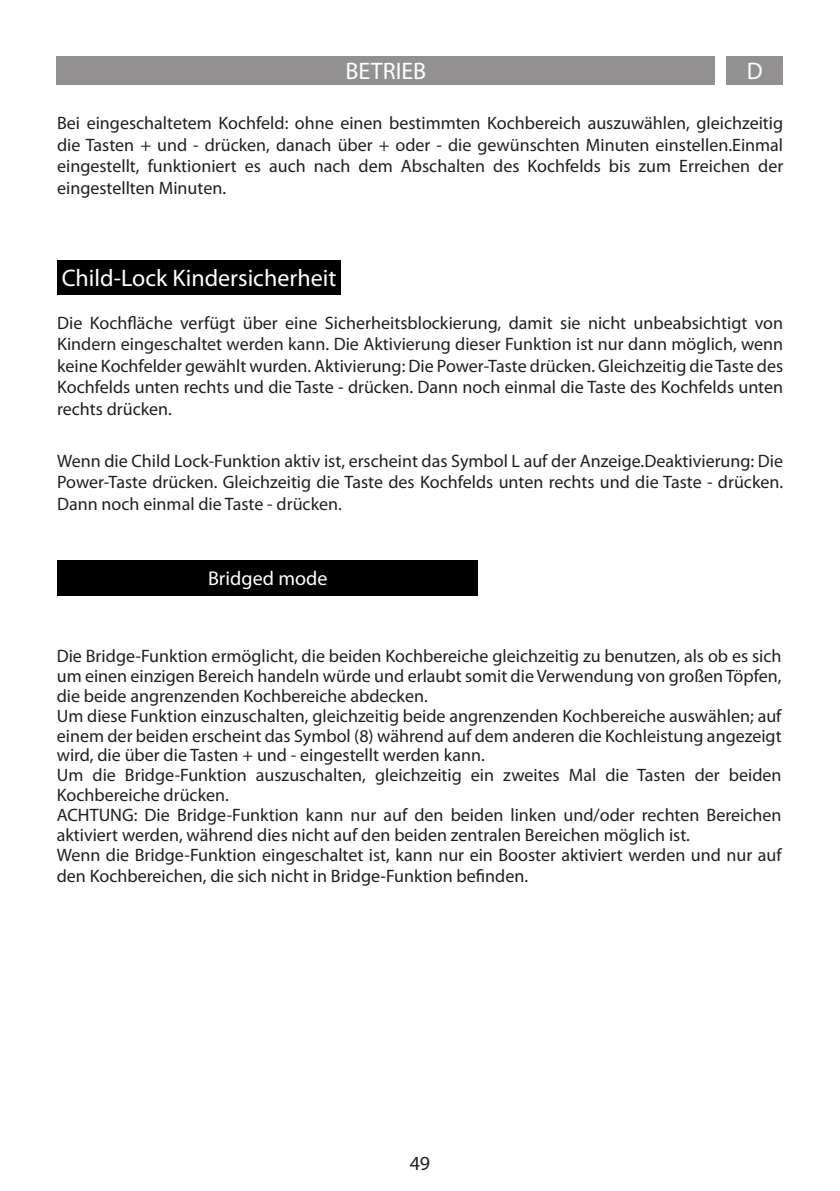
<style>
.page{position:relative;width:840px;height:1191px;background:#fff}
.page>*{position:absolute;margin:0;border:0;box-sizing:border-box;transform-origin:0 0}
.t1{font:24px "Myriad Pro";color:#fff}
.t2{font:20px "Myriad Pro";color:#fff}
.t3{font:20px "Myriad Pro";color:#231f20}
.Normale{font:18px/21.6px "Myriad Pro";color:#231f20;text-align:justify}
</style>
<div class="page">
<div style="left:57px;top:57px;width:657px;height:28px;background:#929090"></div>
<div style="left:726px;top:57px;width:56px;height:28px;background:#929090"></div>
<div style="left:57px;top:260px;width:284px;height:34px;background:#000"></div>
<div style="left:58px;top:559px;width:419px;height:36px;background:#000"></div>
<h1 class="t1" style="left:345px;top:56px;width:82px">BETRIEB</h1>
<h1 class="t1" style="left:746px;top:56px;width:17px">D</h1>
<p class="Normale" style="left:57px;top:112px;width:727px">Bei eingeschaltetem Kochfeld: ohne einen bestimmten Kochbereich auszuwählen, gleichzeitig die Tasten + und - drücken, danach über + oder - die gewünschten Minuten einstellen.Einmal eingestellt, funktioniert es auch nach dem Abschalten des Kochfelds bis zum Erreichen der eingestellten Minuten.</p>
<p class="t1" style="left:62px;top:263px;width:276px">Child-Lock Kindersicherheit</p>
<p class="Normale" style="left:57px;top:311px;width:727px">Die Kochfläche verfügt über eine Sicherheitsblockierung, damit sie nicht unbeabsichtigt von Kindern eingeschaltet werden kann. Die Aktivierung dieser Funktion ist nur dann möglich, wenn keine Kochfelder gewählt wurden. Aktivierung: Die Power-Taste drücken. Gleichzeitig die Taste des Kochfelds unten rechts und die Taste - drücken. Dann noch einmal die Taste des Kochfelds unten rechts drücken.</p>
<p class="Normale" style="left:57px;top:450px;width:727px">Wenn die Child Lock-Funktion aktiv ist, erscheint das Symbol L auf der Anzeige.Deaktivierung: Die Power-Taste drücken. Gleichzeitig die Taste des Kochfelds unten rechts und die Taste - drücken.<br>Dann noch einmal die Taste - drücken.</p>
<p class="t2" style="left:208px;top:566px;width:121px">Bridged mode</p>
<p class="Normale" style="left:57px;top:646px;width:725px;line-height:19.8px">Die Bridge-Funktion ermöglicht, die beiden Kochbereiche gleichzeitig zu benutzen, als ob es sich um einen einzigen Bereich handeln würde und erlaubt somit die Verwendung von großen Töpfen, die beide angrenzenden Kochbereiche abdecken.</p>
<p class="Normale" style="left:57px;top:705px;width:726px;line-height:19.8px">Um diese Funktion einzuschalten, gleichzeitig beide angrenzenden Kochbereiche auswählen; auf einem der beiden erscheint das Symbol (8) während auf dem anderen die Kochleistung angezeigt wird, die über die Tasten + und - eingestellt werden kann.</p>
<p class="Normale" style="left:57px;top:765px;width:725px;line-height:19.8px">Um die Bridge-Funktion auszuschalten, gleichzeitig ein zweites Mal die Tasten der beiden<br>Kochbereiche drücken.</p>
<p class="Normale" style="left:57px;top:804px;width:725px;line-height:19.8px">ACHTUNG: Die Bridge-Funktion kann nur auf den beiden linken und/oder rechten Bereichen aktiviert werden, während dies nicht auf den beiden zentralen Bereichen möglich ist.</p>
<p class="Normale" style="left:57px;top:843px;width:726px">Wenn die Bridge-Funktion eingeschaltet ist, kann nur ein Booster aktiviert werden und nur auf den Kochbereichen, die sich nicht in Bridge-Funktion befinden.</p>
<p class="t3" style="left:409px;top:1151px;width:22px">49</p>
</div>
